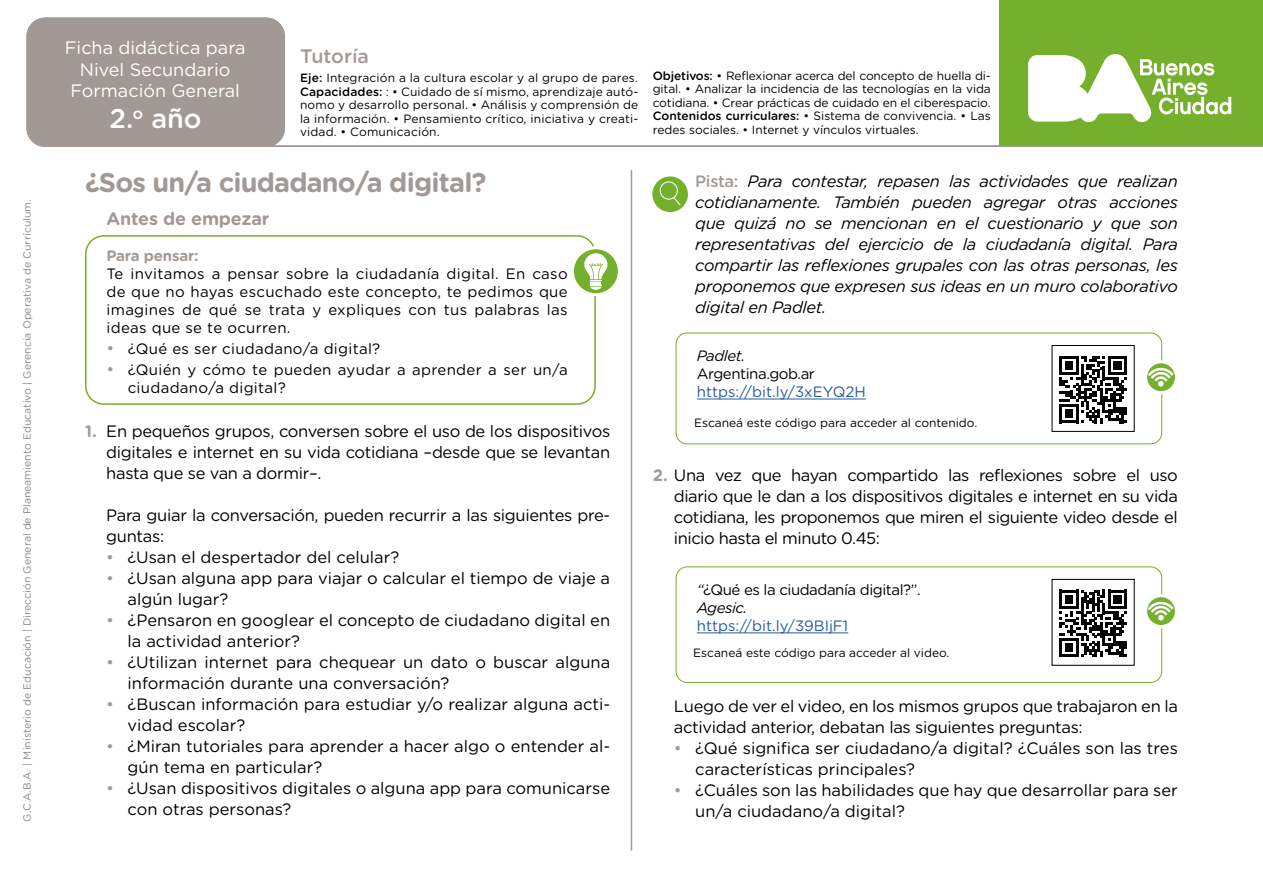
<style>
.page{position:relative;width:1263px;height:893px;background:#fff}
.page>*{position:absolute;margin:0;border:0;box-sizing:border-box;transform-origin:0 0}
.t1{font:700 27px "Gotham Rounded";letter-spacing:-.03em;color:#a29994}
.t2{font:500 27px "Gotham Rounded";color:#fff}
.t3{font:500 19.5px "Gotham Rounded";color:#a29994}
.t4{font:18px/21.6px "Gotham Rounded";color:#fff;text-align:center}
.t5{font:700 18px "Gotham Rounded";letter-spacing:-.01em;color:#a29994}
.t6{font:16.5px/21px "Gotham Rounded";color:#000}
.t7{font:italic 16.5px/21px "Gotham Rounded";letter-spacing:-.02em;color:#000;text-align:justify}
.t8{font:16.5px/21px "Gotham Rounded";letter-spacing:-.02em;color:#000}
.t9{font:15px/18px "Gotham Rounded";letter-spacing:.02em;color:#000;text-align:justify}
.t10{font:15px/18px "Gotham Rounded";letter-spacing:-.03em;color:#000}
.t11{font:15px "Gotham Rounded";color:#275b9b}
.t12{font:700 15px "Gotham Rounded";letter-spacing:-.01em;color:#a29994}
.t13{font:italic 15px "Gotham Rounded";letter-spacing:-.03em;color:#000}
.t14{font:12px/13.5px "Gotham Rounded";color:#000;text-align:justify}
.t15{font:10.5px "Gotham Rounded";color:#878787}
.s1{font-weight:500}
.s2{font-size:16.5px;color:#a29994}
.s3{font-weight:700;color:#a29994}
.s4{color:#a29994}
.s5{font-weight:500;font-style:normal;color:#a29994}
.s6{font-style:italic}
</style>
<div class="page">
<div style="left:999px;top:0;width:264px;height:147px;background:#74b02b"></div>
<svg style="left:1028px;top:54px;width:203px;height:68px"></svg>
<div style="left:27px;top:18px;width:257px;height:128px;background:#a29994;border-radius:18px"></div>
<div style="left:26px;top:18px;width:259px;height:129px;border:2px solid #a29994;border-radius:18px"></div>
<hr style="left:264px;top:145px;width:999px;height:2px;background:#a29994">
<div style="left:85px;top:235px;width:511px;height:170px;border:2px solid #74b02b;border-radius:18px"></div>
<svg style="left:572px;top:248px;width:47px;height:47px"></svg>
<div style="left:571px;top:246px;width:50px;height:50px;border:3px solid #fff;border-radius:50%"></div>
<svg style="left:584px;top:253px;width:23px;height:37px"></svg>
<svg style="left:651px;top:175px;width:38px;height:39px"></svg>
<div style="left:649px;top:173px;width:42px;height:42px;border:3px solid #fff;border-radius:50%"></div>
<svg style="left:660px;top:181px;width:21px;height:24px"></svg>
<hr style="left:631px;top:170px;width:1px;height:680px;background:#a29994">
<div style="left:676px;top:566px;width:486px;height:117px;border:1px solid #74b02b;border-radius:11px"></div>
<svg style="left:1059px;top:590px;width:68px;height:67px"></svg>
<div style="left:1052px;top:579px;width:82px;height:87px;border:1px solid #000"></div>
<hr style="left:697px;top:632px;width:151px;height:1px;background:#275b9b">
<svg style="left:1145px;top:596px;width:31px;height:30px"></svg>
<div style="left:1144px;top:594px;width:34px;height:34px;border:3px solid #fff;border-radius:50%"></div>
<svg style="left:1148px;top:602px;width:25px;height:18px"></svg>
<div style="left:676px;top:333px;width:486px;height:111px;border:1px solid #74b02b;border-radius:11px"></div>
<svg style="left:1059px;top:356px;width:68px;height:67px"></svg>
<div style="left:1052px;top:345px;width:82px;height:87px;border:1px solid #000"></div>
<hr style="left:697px;top:399px;width:169px;height:1px;background:#275b9b">
<svg style="left:1145px;top:362px;width:31px;height:31px"></svg>
<div style="left:1144px;top:360px;width:34px;height:34px;border:3px solid #fff;border-radius:50%"></div>
<svg style="left:1148px;top:368px;width:25px;height:19px"></svg>
<p class="t15" style="left:20px;top:821px;width:624px;rotate:-90deg">G.C.A.B.A. | Ministerio de Educación | Dirección General de Planeamiento Educativo | Gerencia Operativa de Currículum.</p>
<p class="t4" style="left:65px;top:36px;width:182px">Ficha didáctica para<br>Nivel Secundario<br>Formación General</p>
<h1 class="t2" style="left:110px;top:99px;width:94px">2.<sup>o</sup> año</h1>
<h1 class="t2" style="left:113px;top:99px;width:29px">1 <sup>o</sup></h1>
<p class="t3" style="left:300px;top:42px;width:71px">Tutoría</p>
<p class="t14" style="left:300px;top:71px;width:340px"><span class="s1">Eje:</span> Integración a la cultura escolar y al grupo de pares.<br><span class="s1">Capacidades:</span> : • Cuidado de sí mismo, aprendizaje autó&shy;nomo y desarrollo personal. • Análisis y comprensión de la información. • Pensamiento crítico, iniciativa y creati&shy;vidad. • Comunicación.</p>
<h1 class="t1" style="left:85px;top:162px;width:403px">¿Sos un/a ciudadano/a digital?</h1>
<p class="t5" style="left:107px;top:206px;width:164px">Antes de empezar</p>
<p class="t12" style="left:107px;top:245px;width:94px">Para pensar:</p>
<p class="t9" style="left:107px;top:264px;width:463px">Te invitamos a pensar sobre la ciudadanía digital. En caso de que no hayas escuchado este concepto, te pedimos que imagines de qué se trata y expliques con tus palabras las ideas que se te ocurren.</p>
<p class="t9" style="left:107px;top:339px;width:275px"><span class="s2">•</span> ¿Qué es ser ciudadano/a digital?</p>
<p class="t9" style="left:128px;top:360px;width:441px;text-indent:-21px"><span class="s2">•</span> ¿Quién y cómo te pueden ayudar a aprender a ser un/a ciudadano/a digital?</p>
<p class="t6" style="left:106px;top:420px;width:505px;text-align:justify;text-indent:-21px"><span class="s3">1.</span> En pequeños grupos, conversen sobre el uso de los dispositivos digitales e internet en su vida cotidiana –desde que se levantan hasta que se van a dormir–.</p>
<p class="t8" style="left:106px;top:504px;width:505px">Para guiar la conversación, pueden recurrir a las siguientes pre&shy;guntas:</p>
<p class="t6" style="left:106px;top:546px;width:295px"><span class="s4">•</span> ¿Usan el despertador del celular?</p>
<p class="t6" style="left:128px;top:567px;width:484px;text-indent:-21px"><span class="s4">•</span> ¿Usan alguna app para viajar o calcular el tiempo de viaje a algún lugar?</p>
<p class="t6" style="left:128px;top:609px;width:484px;text-indent:-21px"><span class="s4">•</span> ¿Pensaron en googlear el concepto de ciudadano digital en la actividad anterior?</p>
<p class="t6" style="left:128px;top:651px;width:484px;text-indent:-21px"><span class="s4">•</span> ¿Utilizan internet para chequear un dato o buscar alguna información durante una conversación?</p>
<p class="t6" style="left:128px;top:693px;width:484px;text-indent:-21px"><span class="s4">•</span> ¿Buscan información para estudiar y/o realizar alguna acti&shy;vidad escolar?</p>
<p class="t6" style="left:128px;top:735px;width:484px;text-indent:-21px"><span class="s4">•</span> ¿Miran tutoriales para aprender a hacer algo o entender al&shy;gún tema en particular?</p>
<p class="t6" style="left:128px;top:777px;width:484px;text-indent:-21px"><span class="s4">•</span> ¿Usan dispositivos digitales o alguna app para comunicarse con otras personas?</p>
<p class="t14" style="left:653px;top:68px;width:340px"><span class="s1">Objetivos:</span> • Reflexionar acerca del concepto de huella di&shy;gital. • Analizar la incidencia de las tecnologías en la vida cotidiana. • Crear prácticas de cuidado en el ciberespacio.<br><span class="s1">Contenidos curriculares:</span> • Sistema de convivencia. • Las redes sociales. • Internet y vínculos virtuales.</p>
<p class="t7" style="left:695px;top:170px;width:484px"><span class="s5">Pista:</span> Para contestar, repasen las actividades que realizan cotidianamente. También pueden agregar otras acciones que quizá no se mencionan en el cuestionario y que son representativas del ejercicio de la ciudadanía digital. Para compartir las reflexiones grupales con las otras personas, les proponemos que expresen sus ideas en un muro colaborativo digital en Padlet.</p>
<p class="t13" style="left:697px;top:346px;width:50px">Padlet.</p>
<p class="t10" style="left:697px;top:364px;width:120px">Argentina.gob.ar</p>
<p class="t11" style="left:697px;top:382px;width:170px">https://bit.ly/3xEYQ2H</p>
<p class="t14" style="left:694px;top:416px;width:285px">Escaneá este código para acceder al contenido.</p>
<p class="t6" style="left:674px;top:463px;width:505px;text-align:justify;text-indent:-21px"><span class="s3">2.</span> Una vez que hayan compartido las reflexiones sobre el uso diario que le dan a los dispositivos digitales e internet en su vida cotidiana, les proponemos que miren el siguiente video desde el inicio hasta el minuto 0.45:</p>
<p class="t10" style="left:697px;top:580px;width:225px"><span class="s6">“</span>¿Qué es la ciudadanía digital?”.<br><span class="s6">Agesic.</span></p>
<p class="t11" style="left:697px;top:616px;width:153px">https://bit.ly/39BIjF1</p>
<p class="t14" style="left:693px;top:645px;width:258px">Escaneá este código para acceder al video.</p>
<p class="t8" style="left:674px;top:695px;width:505px">Luego de ver el video, en los mismos grupos que trabajaron en la actividad anterior, debatan las siguientes preguntas:</p>
<p class="t6" style="left:695px;top:737px;width:484px;text-indent:-21px"><span class="s4">•</span> ¿Qué significa ser ciudadano/a digital? ¿Cuáles son las tres características principales?</p>
<p class="t6" style="left:695px;top:779px;width:484px;text-indent:-21px"><span class="s4">•</span> ¿Cuáles son las habilidades que hay que desarrollar para ser un/a ciudadano/a digital?</p>
</div>
